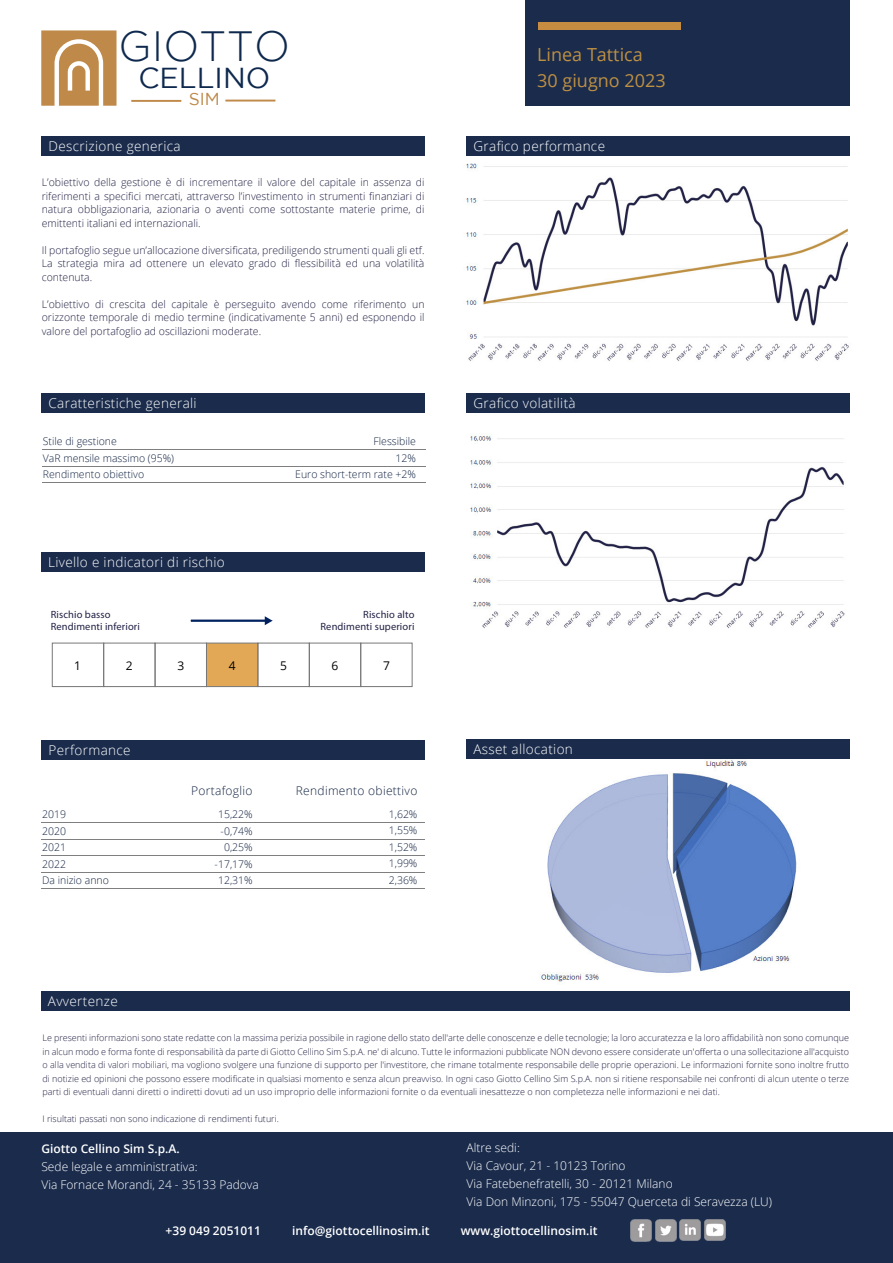
<style>
.page{position:relative;width:893px;height:1263px;background:#fff}
.page>*{position:absolute;margin:0;border:0;box-sizing:border-box;transform-origin:0 0}
.t1{font:300 42.3px "Gotham";color:#0e294d}
.t2{font:28.8px "Gotham";color:#0e294d}
.t3{font:18px/25.5px "Open Sans";color:#be9043}
.t4{font:17.25px "Gotham";color:#be8949}
.t5{font:300 13.5px "Open Sans";letter-spacing:.025em;color:#fff}
.t6{font:300 12px/18px "Open Sans";color:#fff}
.t7{font:600 12px "Open Sans";color:#fff}
.t8{font:300 12px "Open Sans";letter-spacing:.025em;color:#122342}
.t9{font:12px "Open Sans";color:#000}
.t10{font:300 10.5px/13.5px "Open Sans";color:#212145;text-align:justify}
.t11{font:300 10.5px/16.5px "Open Sans";color:#122342}
.t12{font:10.5px "Myriad Pro";letter-spacing:.01em;color:#212145}
.t13{font:300 9px/13.5px "Open Sans";color:#212145;text-align:justify}
</style>
<div class="page">
<img style="left:0;top:0;width:893px;height:1133px">
<img style="left:405px;top:755px;width:488px;height:230px">
<div style="left:0;top:1133px;width:893px;height:130px;background:#1a2b4c"></div>
<img style="left:630px;top:1219px;width:22px;height:22px">
<img style="left:655px;top:1219px;width:22px;height:22px">
<img style="left:680px;top:1219px;width:46px;height:22px">
<div style="left:41px;top:992px;width:808px;height:19px;background:#1a2b4c"></div>
<img style="left:429px;top:433px;width:463px;height:199px">
<div style="left:467px;top:740px;width:383px;height:19px;background:#1a2b4c"></div>
<div style="left:42px;top:740px;width:383px;height:19px;background:#1a2b4c"></div>
<hr style="left:42px;top:822px;width:383px;height:1px;background:#7f7f7f">
<hr style="left:42px;top:839px;width:383px;height:1px;background:#7f7f7f">
<hr style="left:42px;top:855px;width:383px;height:1px;background:#7f7f7f">
<hr style="left:42px;top:872px;width:383px;height:1px;background:#7f7f7f">
<hr style="left:42px;top:888px;width:383px;height:1px;background:#7f7f7f">
<div style="left:41px;top:552px;width:383px;height:19px;background:#1a2b4c"></div>
<hr style="left:191px;top:620px;width:75px;height:2px;background:#00215d">
<svg style="left:265px;top:616px;width:7px;height:9px"></svg>
<div style="left:52px;top:643px;width:52px;height:44px;border:1px solid #777"></div>
<div style="left:103px;top:643px;width:52px;height:44px;border:1px solid #777"></div>
<div style="left:155px;top:643px;width:52px;height:44px;border:1px solid #777"></div>
<div style="left:206px;top:643px;width:52px;height:44px;background:#e2a855;border:1px solid #777"></div>
<div style="left:257px;top:643px;width:53px;height:44px;border:1px solid #777"></div>
<div style="left:309px;top:643px;width:52px;height:44px;border:1px solid #777"></div>
<div style="left:360px;top:643px;width:52px;height:44px;border:1px solid #777"></div>
<div style="left:467px;top:393px;width:383px;height:20px;background:#1a2b4c"></div>
<div style="left:42px;top:393px;width:383px;height:20px;background:#1a2b4c"></div>
<hr style="left:42px;top:449px;width:383px;height:1px;background:#7f7f7f">
<hr style="left:42px;top:466px;width:383px;height:1px;background:#7f7f7f">
<hr style="left:42px;top:483px;width:383px;height:1px;background:#7f7f7f">
<img style="left:425px;top:160px;width:468px;height:202px">
<div style="left:467px;top:136px;width:383px;height:20px;background:#1a2b4c"></div>
<div style="left:42px;top:136px;width:383px;height:20px;background:#1a2b4c"></div>
<div style="left:525px;top:0;width:324px;height:105px;background:#1a2b4c"></div>
<div style="left:539px;top:22px;width:142px;height:8px;background:#c68d41"></div>
<svg style="left:41px;top:30px;width:75px;height:76px;background:#c99e6a"></svg>
<hr style="left:131px;top:100px;width:50px;height:2px;background:#be8949">
<hr style="left:225px;top:100px;width:50px;height:2px;background:#be8949">
<h1 class="t1" style="left:119px;top:23px;width:173px">GIOTTO</h1>
<h2 class="t2" style="left:138px;top:62px;width:133px">CELLINO</h2>
<h3 class="t4" style="left:189px;top:90px;width:33px">SIM</h3>
<h3 class="t5" style="left:49px;top:137px;width:134px">Descrizione generica</h3>
<p class="t10" style="left:42px;top:175px;width:384px">L’obiettivo della gestione è di incrementare il valore del capitale in assenza di riferimenti a specifici mercati, attraverso l’investimento in strumenti finanziari di natura obbligazionaria, azionaria o aventi come sottostante materie prime, di emittenti italiani ed internazionali.</p>
<p class="t10" style="left:42px;top:243px;width:384px">Il portafoglio segue un’allocazione diversificata, prediligendo strumenti quali gli etf.<br>La strategia mira ad ottenere un elevato grado di flessibilità ed una volatilità contenuta.</p>
<p class="t10" style="left:42px;top:297px;width:384px">L’obiettivo di crescita del capitale è perseguito avendo come riferimento un orizzonte temporale di medio termine (indicativamente 5 anni) ed esponendo il valore del portafoglio ad oscillazioni moderate.</p>
<h3 class="t3" style="left:537px;top:41px;width:130px">Linea Tattica<br>30 giugno 2023</h3>
<h3 class="t5" style="left:473px;top:137px;width:133px">Grafico performance</h3>
<h3 class="t5" style="left:49px;top:394px;width:149px">Caratteristiche generali</h3>
<h3 class="t5" style="left:473px;top:394px;width:104px">Grafico volatilità</h3>
<p class="t11" style="left:43px;top:433px;width:75px">Stile di gestione</p>
<p class="t11" style="left:374px;top:433px;width:44px">Flessibile</p>
<p class="t11" style="left:43px;top:449px;width:133px">VaR mensile massimo (95%)</p>
<p class="t11" style="left:395px;top:449px;width:22px">12%</p>
<p class="t11" style="left:43px;top:466px;width:103px">Rendimento obiettivo</p>
<p class="t11" style="left:295px;top:466px;width:122px">Euro short-term rate +2%</p>
<h3 class="t5" style="left:48px;top:552px;width:178px">Livello e indicatori di rischio</h3>
<p class="t12" style="left:51px;top:608px;width:61px">Rischio basso</p>
<p class="t12" style="left:363px;top:608px;width:53px">Rischio alto</p>
<p class="t12" style="left:51px;top:620px;width:91px">Rendimenti inferiori</p>
<p class="t12" style="left:320px;top:620px;width:95px">Rendimenti superiori</p>
<h3 class="t9" style="left:74px;top:658px;width:8px">1</h3>
<h3 class="t9" style="left:126px;top:658px;width:8px">2</h3>
<h3 class="t9" style="left:177px;top:658px;width:8px">3</h3>
<h3 class="t9" style="left:229px;top:658px;width:8px">4</h3>
<h3 class="t9" style="left:280px;top:658px;width:8px">5</h3>
<h3 class="t9" style="left:332px;top:658px;width:8px">6</h3>
<h3 class="t9" style="left:383px;top:658px;width:8px">7</h3>
<h3 class="t5" style="left:49px;top:740px;width:84px">Performance</h3>
<h3 class="t5" style="left:473px;top:740px;width:101px">Asset allocation</h3>
<h3 class="t8" style="left:191px;top:782px;width:63px">Portafoglio</h3>
<h3 class="t8" style="left:296px;top:782px;width:123px">Rendimento obiettivo</h3>
<p class="t11" style="left:42px;top:806px;width:68px">2019<br>2020<br>2021<br>2022<br>Da inizio anno</p>
<p class="t11" style="left:215px;top:806px;width:40px;text-align:right">15,22% -0,74%<br>0,25% -17,17%<br>12,31%</p>
<p class="t11" style="left:389px;top:806px;width:30px;text-align:justify">1,62% 1,55% 1,52% 1,99% 2,36%</p>
<h3 class="t5" style="left:48px;top:992px;width:71px">Avvertenze</h3>
<p class="t13" style="left:42px;top:1031px;width:808px">Le presenti informazioni sono state redatte con la massima perizia possibile in ragione dello stato dell'arte delle conoscenze e delle tecnologie; la loro accuratezza e la loro affidabilità non sono comunque in alcun modo e forma fonte di responsabilità da parte di Giotto Cellino Sim S.p.A. ne' di alcuno. Tutte le informazioni pubblicate NON devono essere considerate un'offerta o una sollecitazione all'acquisto o alla vendita di valori mobiliari, ma vogliono svolgere una funzione di supporto per l'investitore, che rimane totalmente responsabile delle proprie operazioni. Le informazioni fornite sono inoltre frutto di notizie ed opinioni che possono essere modificate in qualsiasi momento e senza alcun preavviso. In ogni caso Giotto Cellino Sim S.p.A. non si ritiene responsabile nei confronti di alcun utente o terze parti di eventuali danni diretti o indiretti dovuti ad un uso improprio delle informazioni fornite o da eventuali inesattezze o non completezza nelle informazioni e nei dati.</p>
<p class="t13" style="left:42px;top:1112px;width:238px">I risultati passati non sono indicazione di rendimenti futuri.</p>
<h3 class="t6" style="left:467px;top:1138px;width:307px">Altre sedi:<br>Via Cavour, 21 - 10123 Torino<br>Via Fatebenefratelli, 30 - 20121 Milano<br>Via Don Minzoni, 175 - 55047 Querceta di Seravezza (LU)</h3>
<h3 class="t7" style="left:41px;top:1140px;width:140px">Giotto Cellino Sim S.p.A.</h3>
<h3 class="t6" style="left:41px;top:1157px;width:219px">Sede legale e amministrativa:<br>Via Fornace Morandi, 24 - 35133 Padova</h3>
<h3 class="t7" style="left:166px;top:1223px;width:97px">+39 049 2051011</h3>
<h3 class="t7" style="left:292px;top:1223px;width:139px">info@giottocellinosim.it</h3>
<h3 class="t7" style="left:461px;top:1223px;width:138px">www.giottocellinosim.it</h3>
</div>
